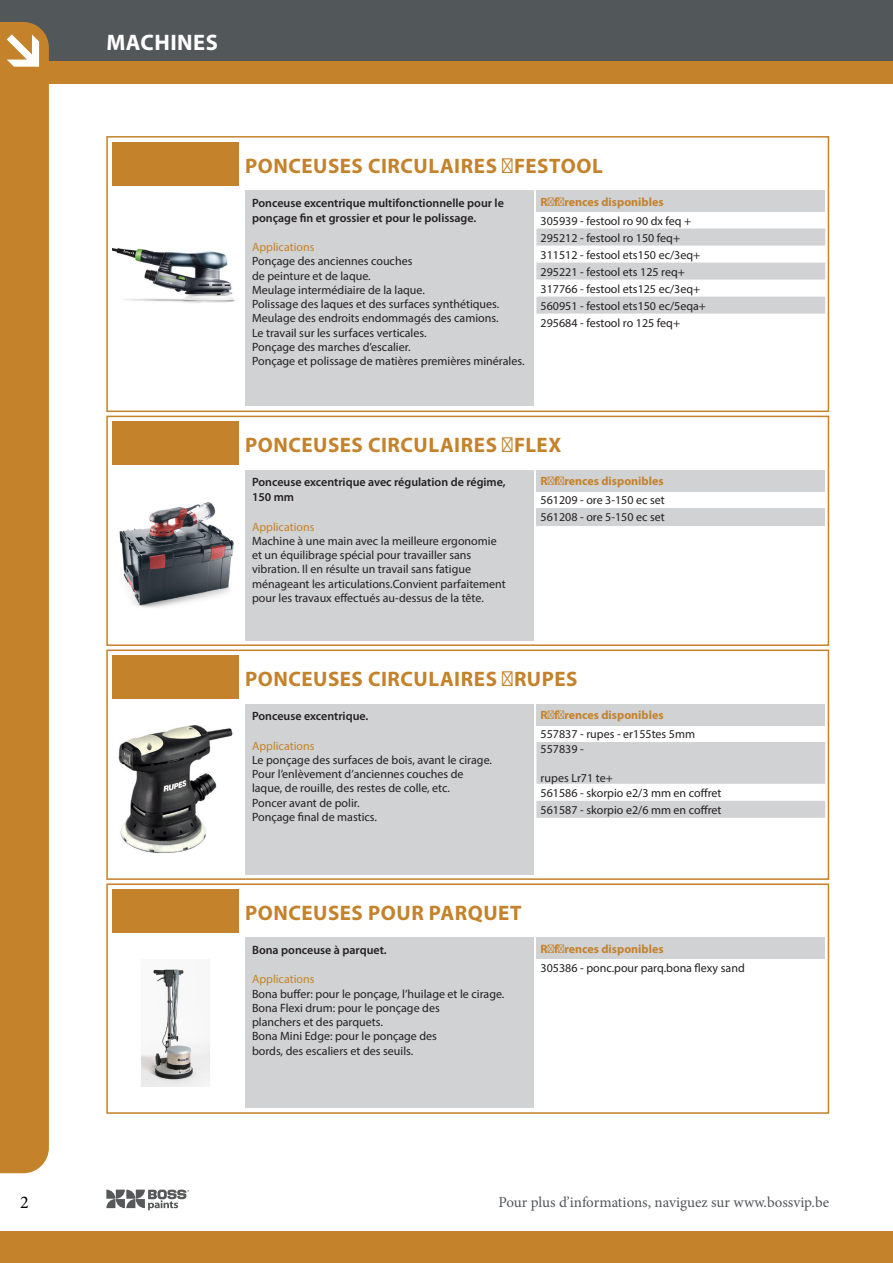
<style>
.page{position:relative;width:893px;height:1263px;background:#fff}
.page>*{position:absolute;margin:0;border:0;box-sizing:border-box;transform-origin:0 0}
.t1{font:700 22.5px "Myriad Pro";letter-spacing:.02em;color:#fff}
._03_productname_titl{font:700 21px "Myriad Pro";letter-spacing:.025em;color:#c4822b}
.t2{font:18px "Minion Pro";color:#000}
.t3{font:15px "Minion Pro";color:#52575a}
._01_bodytext_table{font:12px/14.2px "Myriad Pro";color:#231f20}
._01_body_table_color{font:12px "Myriad Pro";color:#231f20}
._01_product_beschrij{font:600 12px/15px "Myriad Pro";color:#231f20}
._02_subtitles_table{font:700 12px "Myriad Pro";color:#c4822b}
.s1{color:#c4822b}
</style>
<div class="page">
<div style="left:0;top:0;width:893px;height:71px;background:#52575a"></div>
<svg style="left:106px;top:1189px;width:83px;height:21px"></svg>
<div style="left:0;top:22px;width:49px;height:1151px;background:#c4822b"></div>
<div style="left:0;top:1231px;width:893px;height:32px;background:#c4822b"></div>
<div style="left:0;top:61px;width:893px;height:22px;background:#c4822b"></div>
<div style="left:7px;top:30px;width:34px;height:42px;background:#c4822b"></div>
<svg style="left:7px;top:34px;width:32px;height:33px"></svg>
<div style="left:112px;top:142px;width:126px;height:44px;background:#c4822b"></div>
<img style="left:112px;top:248px;width:124px;height:55px">
<div style="left:245px;top:191px;width:289px;height:215px;background:#d1d2d4"></div>
<div style="left:536px;top:191px;width:289px;height:21px;background:#d1d2d4"></div>
<svg style="left:536px;top:229px;width:289px;height:85px"></svg>
<div style="left:106px;top:136px;width:723px;height:276px;border:2px solid #c4822b"></div>
<div style="left:112px;top:421px;width:126px;height:44px;background:#c4822b"></div>
<img style="left:119px;top:502px;width:115px;height:106px">
<div style="left:245px;top:470px;width:289px;height:170px;background:#d1d2d4"></div>
<div style="left:536px;top:470px;width:289px;height:21px;background:#d1d2d4"></div>
<div style="left:536px;top:508px;width:289px;height:17px;background:#d1d2d4"></div>
<div style="left:106px;top:416px;width:723px;height:230px;border:2px solid #c4822b"></div>
<div style="left:112px;top:655px;width:126px;height:44px;background:#c4822b"></div>
<img style="left:118px;top:726px;width:115px;height:126px">
<div style="left:245px;top:704px;width:289px;height:170px;background:#d1d2d4"></div>
<div style="left:536px;top:704px;width:289px;height:21px;background:#d1d2d4"></div>
<svg style="left:536px;top:742px;width:289px;height:76px"></svg>
<div style="left:106px;top:649px;width:723px;height:231px;border:2px solid #c4822b"></div>
<div style="left:112px;top:889px;width:126px;height:44px;background:#c4822b"></div>
<img style="left:141px;top:969px;width:69px;height:117px">
<div style="left:245px;top:938px;width:289px;height:170px;background:#d1d2d4"></div>
<div style="left:536px;top:938px;width:289px;height:21px;background:#d1d2d4"></div>
<div style="left:106px;top:883px;width:723px;height:231px;border:2px solid #c4822b"></div>
<p class="t1" style="left:107px;top:28px;width:113px">MACHINES</p>
<p class="_03_productname_titl" style="left:245px;top:152px;width:359px">PONCEUSES CIRCULAIRES - FESTOOL</p>
<p class="_01_product_beschrij" style="left:252px;top:195px;width:253px">Ponceuse excentrique multifonctionnelle pour le ponçage fin et grossier et pour le polissage.</p>
<p class="_01_bodytext_table" style="left:252px;top:240px;width:162px"><span class="s1">Applications<br></span>Ponçage des anciennes couches de peinture et de laque.</p>
<p class="_01_bodytext_table" style="left:252px;top:282px;width:174px">Meulage intermédiaire de la laque.</p>
<p class="_01_bodytext_table" style="left:252px;top:297px;width:249px">Polissage des laques et des surfaces synthétiques.</p>
<p class="_01_bodytext_table" style="left:252px;top:311px;width:248px">Meulage des endroits endommagés des camions.</p>
<p class="_01_bodytext_table" style="left:252px;top:325px;width:176px">Le travail sur les surfaces verticales.</p>
<p class="_01_bodytext_table" style="left:252px;top:339px;width:160px">Ponçage des marches d’escalier.</p>
<p class="_01_bodytext_table" style="left:252px;top:354px;width:274px">Ponçage et polissage de matières premières minérales.</p>
<p class="_02_subtitles_table" style="left:541px;top:194px;width:124px">Références disponibles</p>
<p class="_01_body_table_color" style="left:541px;top:213px;width:152px">305939 - festool ro 90 dx feq +</p>
<p class="_01_body_table_color" style="left:541px;top:230px;width:141px">295212 - festool ro 150 feq+</p>
<p class="_01_body_table_color" style="left:541px;top:247px;width:161px">311512 - festool ets150 ec/3eq+</p>
<p class="_01_body_table_color" style="left:541px;top:264px;width:146px">295221 - festool ets 125 req+</p>
<p class="_01_body_table_color" style="left:541px;top:281px;width:161px">317766 - festool ets125 ec/3eq+</p>
<p class="_01_body_table_color" style="left:541px;top:298px;width:167px">560951 - festool ets150 ec/5eqa+</p>
<p class="_01_body_table_color" style="left:541px;top:315px;width:141px">295684 - festool ro 125 feq+</p>
<p class="_03_productname_titl" style="left:245px;top:431px;width:318px">PONCEUSES CIRCULAIRES - FLEX</p>
<p class="_01_product_beschrij" style="left:252px;top:474px;width:255px">Ponceuse excentrique avec régulation de régime,<br>150 mm</p>
<p class="_01_bodytext_table" style="left:252px;top:519px;width:255px"><span class="s1">Applications<br></span>Machine à une main avec la meilleure ergonomie et un équilibrage spécial pour travailler sans vibration. Il en résulte un travail sans fatigue ménageant les articulations.Convient parfaitement pour les travaux effectués au-dessus de la tête.</p>
<p class="_02_subtitles_table" style="left:541px;top:473px;width:124px">Références disponibles</p>
<p class="_01_body_table_color" style="left:541px;top:493px;width:126px">561209 - ore 3-150 ec set</p>
<p class="_01_body_table_color" style="left:541px;top:510px;width:126px">561208 - ore 5-150 ec set</p>
<p class="_03_productname_titl" style="left:245px;top:665px;width:334px">PONCEUSES CIRCULAIRES - RUPES</p>
<p class="_01_product_beschrij" style="left:252px;top:708px;width:118px">Ponceuse excentrique.</p>
<p class="_01_bodytext_table" style="left:252px;top:738px;width:241px"><span class="s1">Applications<br></span>Le ponçage des surfaces de bois, avant le cirage.</p>
<p class="_01_bodytext_table" style="left:252px;top:767px;width:213px">Pour l’enlèvement d’anciennes couches de laque, de rouille, des restes de colle, etc.</p>
<p class="_01_bodytext_table" style="left:252px;top:795px;width:109px">Poncer avant de polir.</p>
<p class="_01_bodytext_table" style="left:252px;top:809px;width:126px">Ponçage final de mastics.</p>
<p class="_02_subtitles_table" style="left:541px;top:707px;width:124px">Références disponibles</p>
<p class="_01_body_table_color" style="left:541px;top:727px;width:156px">557837 - rupes - er155tes 5mm</p>
<p class="_01_body_table_color" style="left:541px;top:742px;width:45px">557839 -</p>
<p class="_01_body_table_color" style="left:541px;top:770px;width:74px">rupes Lr71 te+</p>
<p class="_01_body_table_color" style="left:541px;top:785px;width:182px">561586 - skorpio e2/3 mm en coffret</p>
<p class="_01_body_table_color" style="left:541px;top:802px;width:182px">561587 - skorpio e2/6 mm en coffret</p>
<p class="_03_productname_titl" style="left:245px;top:899px;width:278px">PONCEUSES POUR PARQUET</p>
<p class="_01_product_beschrij" style="left:252px;top:942px;width:136px">Bona ponceuse à parquet.</p>
<p class="_01_bodytext_table" style="left:252px;top:972px;width:254px"><span class="s1">Applications<br></span>Bona buffer: pour le ponçage, l’huilage et le cirage.</p>
<p class="_01_bodytext_table" style="left:252px;top:1000px;width:189px">Bona Flexi drum: pour le ponçage des planchers et des parquets.</p>
<p class="_01_bodytext_table" style="left:252px;top:1029px;width:187px">Bona Mini Edge: pour le ponçage des bords, des escaliers et des seuils.</p>
<p class="_02_subtitles_table" style="left:541px;top:941px;width:124px">Références disponibles</p>
<p class="_01_body_table_color" style="left:541px;top:960px;width:206px">305386 - ponc.pour parq.bona flexy sand</p>
<h3 class="t2" style="left:20px;top:1190px;width:10px">2</h3>
<p class="t3" style="left:498px;top:1192px;width:332px">Pour plus d’informations, naviguez sur www.bossvip.be</p>
</div>
